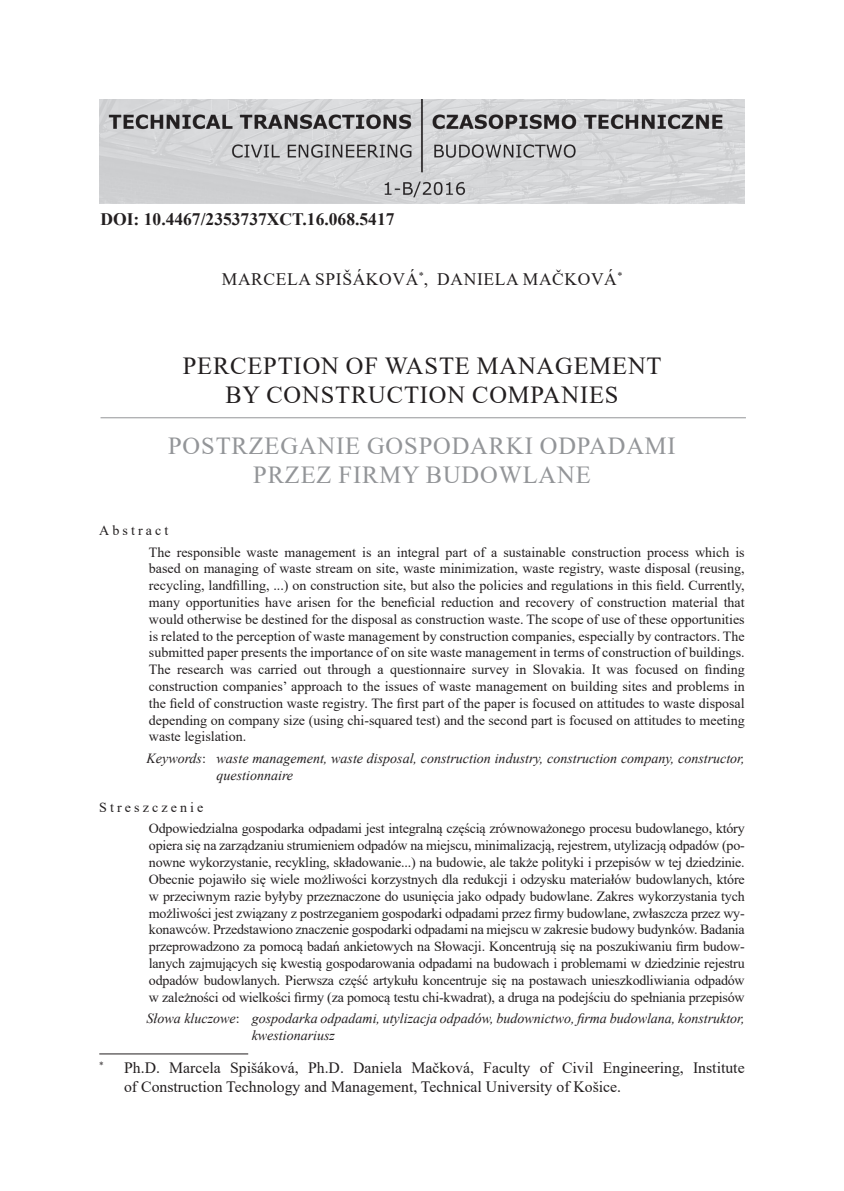
<style>
.page{position:relative;width:844px;height:1191px;background:#fff}
.page>*{position:absolute;margin:0;border:0;box-sizing:border-box;transform-origin:0 0}
.tytul_artykulu_polsk{font:24.5px/29.4px "Times New Roman";letter-spacing:.035em;color:#231f20;text-align:center}
.tytul_artykulu_angie{font:24.5px/29.4px "Times New Roman";letter-spacing:.035em;color:#939598;text-align:center}
.doi{font:700 17.5px "Times New Roman";color:#231f20}
.autor{font:17.5px "Times New Roman";letter-spacing:.035em;color:#231f20}
.przypis{font:15.75px/18.9px "Times New Roman";color:#231f20}
.streszczenie_tekst{font:14px/16.8px "Times New Roman";letter-spacing:-.005em;color:#231f20;text-align:justify}
.slowa_kluczowe{font:italic 14px/16.8px "Times New Roman";color:#231f20}
.streszczenie{font:14px "Times New Roman";letter-spacing:.22em;color:#231f20}
.s1{font-style:normal}
</style>
<div class="page">
<hr style="left:100px;top:417px;width:645px;height:1px;background:#939598">
<img style="left:99px;top:99px;width:645px;height:105px">
<hr style="left:99px;top:1053px;width:149px;height:1px;background:#231f20">
<p class="doi" style="left:100px;top:207px;width:295px">DOI: 10.4467/2353737XCT.16.068.5417</p>
<p class="autor" style="left:222px;top:267px;width:402px">MARCELA SPIŠÁKOVÁ<sup>*</sup>, DANIELA MAČKOVÁ<sup>*</sup></p>
<p class="tytul_artykulu_polsk" style="left:183px;top:350px;width:480px">PERCEPTION OF WASTE MANAGEMENT<br>BY CONSTRUCTION COMPANIES</p>
<p class="tytul_artykulu_angie" style="left:168px;top:430px;width:509px">POSTRZEGANIE GOSPODARKI ODPADAMI<br>PRZEZ FIRMY BUDOWLANE</p>
<p class="streszczenie" style="left:99px;top:520px;width:71px">Abstract</p>
<p class="streszczenie_tekst" style="left:149px;top:543px;width:597px">The responsible waste management is an integral part of a sustainable construction process which is based on managing of waste stream on site, waste minimization, waste registry, waste disposal (reusing, recycling, landfilling, ...) on construction site, but also the policies and regulations in this field. Currently, many opportunities have arisen for the beneficial reduction and recovery of construction material that would otherwise be destined for the disposal as construction waste. The scope of use of these opportunities is related to the perception of waste management by construction companies, especially by contractors. The submitted paper presents the importance of on site waste management in terms of construction of buildings.<br>The research was carried out through a questionnaire survey in Slovakia. It was focused on finding construction companies’ approach to the issues of waste management on building sites and problems in the field of construction waste registry. The first part of the paper is focused on attitudes to waste disposal depending on company size (using chi-squared test) and the second part is focused on attitudes to meeting waste legislation.</p>
<p class="slowa_kluczowe" style="left:216px;top:750px;width:529px;text-indent:-70px">Keywords<span class="s1">:</span> waste management, waste disposal, construction industry, construction company, constructor, questionnaire</p>
<p class="streszczenie" style="left:99px;top:797px;width:106px">Streszczenie</p>
<p class="streszczenie_tekst" style="left:149px;top:820px;width:597px">Odpowiedzialna gospodarka odpadami jest integralną częścią zrównoważonego procesu budowlanego, który opiera się na zarządzaniu strumieniem odpadów na miejscu, minimalizacją, rejestrem, utylizacją odpadów (po&shy;nowne wykorzystanie, recykling, składowanie...) na budowie, ale także polityki i przepisów w tej dziedzinie.<br>Obecnie pojawiło się wiele możliwości korzystnych dla redukcji i odzysku materiałów budowlanych, które w przeciwnym razie byłyby przeznaczone do usunięcia jako odpady budowlane. Zakres wykorzystania tych możliwości jest związany z postrzeganiem gospodarki odpadami przez firmy budowlane, zwłaszcza przez wy&shy;konawców. Przedstawiono znaczenie gospodarki odpadami na miejscu w zakresie budowy budynków. Badania przeprowadzono za pomocą badań ankietowych na Słowacji. Koncentrują się na poszukiwaniu firm budow&shy;lanych zajmujących się kwestią gospodarowania odpadami na budowach i problemami w dziedzinie rejestru odpadów budowlanych. Pierwsza część artykułu koncentruje się na postawach unieszkodliwiania odpadów w zależności od wielkości firmy (za pomocą testu chi-kwadrat), a druga na podejściu do spełniania przepisów</p>
<p class="slowa_kluczowe" style="left:251px;top:1010px;width:494px;text-indent:-105px">Słowa kluczowe<span class="s1">:</span> gospodarka odpadami, utylizacja odpadów, budownictwo, firma budowlana, konstruktor, kwestionariusz</p>
<p class="przypis" style="left:124px;top:1057px;width:622px;text-indent:-25px"><sup>*</sup> Ph.D. Marcela Spišáková, Ph.D. Daniela Mačková, Faculty of Civil Engineering, Institute of Construction Technology and Management, Technical University of Košice.</p>
</div>
